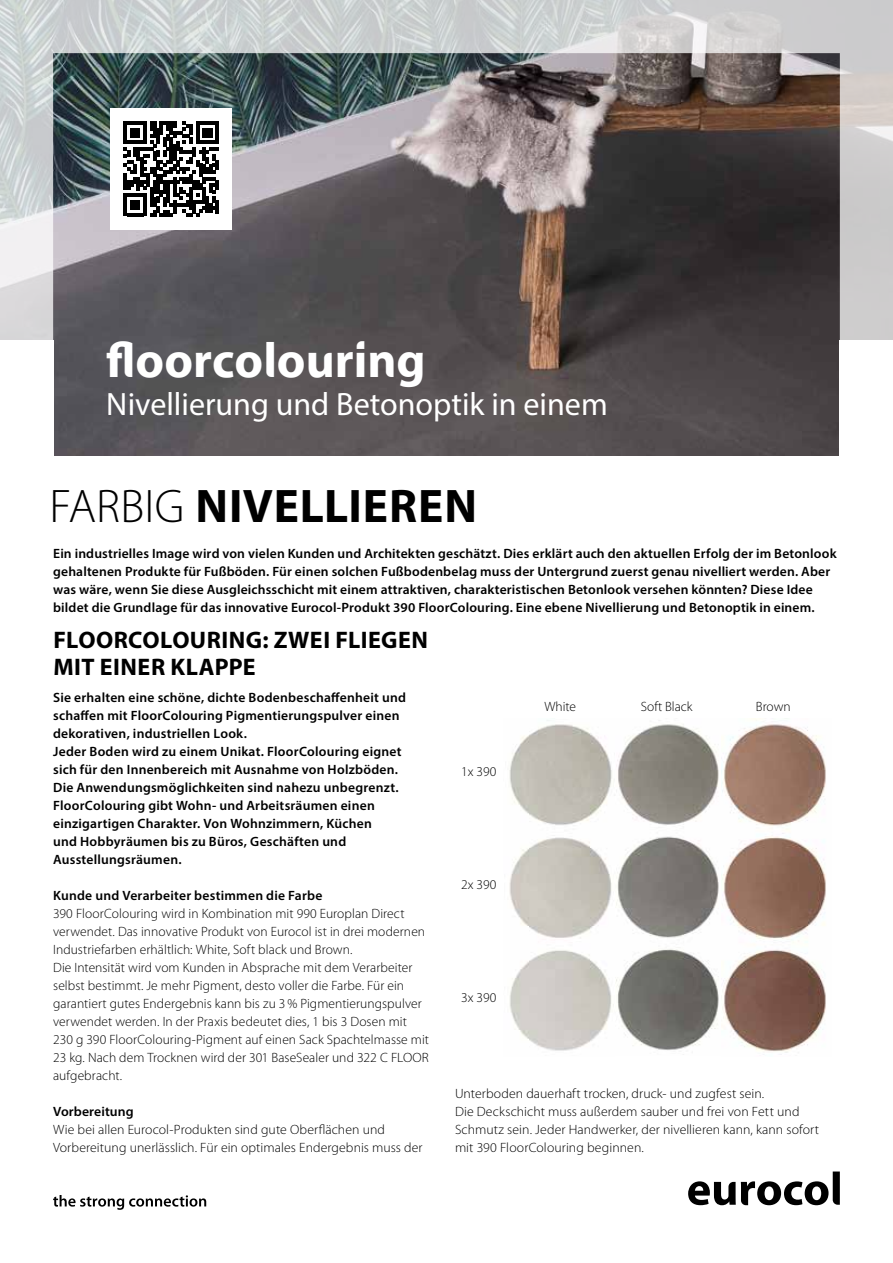
<style>
.page{position:relative;width:893px;height:1263px;background:#fff}
.page>*{position:absolute;margin:0;border:0;box-sizing:border-box;transform-origin:0 0}
.t1{font:700 49.8px "Forbo Pro";color:#fff}
.t2{font:700 47.4px "Myriad Pro";letter-spacing:.015em;color:#000}
.t3{font:32.4px "Myriad Pro";color:#fff}
.t4{font:700 24px/27px "Myriad Pro";letter-spacing:.02em;color:#000}
.t5{font:600 13.5px/18px "Myriad Pro";letter-spacing:.015em;color:#000}
.t6{font:300 13.5px/18px "Myriad Pro";letter-spacing:.005em;color:#000}
.s1{font-weight:300}
</style>
<div class="page">
<svg style="left:0;top:0;width:893px;height:456px;background:#716f70"></svg>
<div style="left:0;top:340px;width:53px;height:526px;background:#fff"></div>
<div style="left:840px;top:340px;width:53px;height:526px;background:#fff"></div>
<svg style="left:53px;top:1195px;width:153px;height:15px"></svg>
<svg style="left:688px;top:1171px;width:152px;height:34px"></svg>
<img style="left:509px;top:718px;width:317px;height:337px">
<div style="left:111px;top:108px;width:121px;height:122px;background:#fff"></div>
<svg style="left:124px;top:121px;width:95px;height:95px"></svg>
<h1 class="t1" style="left:106px;top:339px;width:321px">floorcolouring</h1>
<h3 class="t3" style="left:106px;top:385px;width:503px">Nivellierung und Betonoptik in einem</h3>
<h2 class="t2" style="left:49px;top:475px;width:429px"><span class="s1">FARBIG</span> NIVELLIEREN</h2>
<p class="t5" style="left:53px;top:544px;width:785px">Ein industrielles Image wird von vielen Kunden und Architekten geschätzt. Dies erklärt auch den aktuellen Erfolg der im Betonlook gehaltenen Produkte für Fußböden. Für einen solchen Fußbodenbelag muss der Untergrund zuerst genau nivelliert werden. Aber was wäre, wenn Sie diese Ausgleichsschicht mit einem attraktiven, charakteristischen Betonlook versehen könnten? Diese Idee bildet die Grundlage für das innovative Eurocol-Produkt 390 FloorColouring. Eine ebene Nivellierung und Betonoptik in einem.</p>
<h3 class="t4" style="left:53px;top:626px;width:376px">FLOORCOLOURING: ZWEI FLIEGEN<br>MIT EINER KLAPPE</h3>
<p class="t5" style="left:53px;top:688px;width:354px">Sie erhalten eine schöne, dichte Bodenbeschaffenheit und schaffen mit FloorColouring Pigmentierungspulver einen dekorativen, industriellen Look.<br>Jeder Boden wird zu einem Unikat. FloorColouring eignet sich für den Innenbereich mit Ausnahme von Holzböden.<br>Die Anwendungsmöglichkeiten sind nahezu unbegrenzt.<br>FloorColouring gibt Wohn- und Arbeitsräumen einen einzigartigen Charakter. Von Wohnzimmern, Küchen<br>und Hobbyräumen bis zu Büros, Geschäften und Ausstellungsräumen.</p>
<p class="t5" style="left:53px;top:886px;width:271px">Kunde und Verarbeiter bestimmen die Farbe</p>
<p class="t6" style="left:53px;top:905px;width:377px">390 FloorColouring wird in Kombination mit 990 Europlan Direct verwendet. Das innovative Produkt von Eurocol ist in drei modernen Industriefarben erhältlich: White, Soft black und Brown.<br>Die Intensität wird vom Kunden in Absprache mit dem Verarbeiter selbst bestimmt. Je mehr Pigment, desto voller die Farbe. Für ein garantiert gutes Endergebnis kann bis zu 3% Pigmentierungspulver verwendet werden. In der Praxis bedeutet dies, 1 bis 3 Dosen mit 230 g 390 FloorColouring-Pigment auf einen Sack Spachtelmasse mit 23 kg. Nach dem Trocknen wird der 301 BaseSealer und 322 C FLOOR aufgebracht.</p>
<p class="t5" style="left:53px;top:1102px;width:82px">Vorbereitung</p>
<p class="t6" style="left:53px;top:1121px;width:371px">Wie bei allen Eurocol-Produkten sind gute Oberflächen und<br>Vorbereitung unerlässlich. Für ein optimales Endergebnis muss der</p>
<p class="t6" style="left:461px;top:762px;width:37px">1x 390</p>
<p class="t6" style="left:461px;top:876px;width:37px">2x 390</p>
<p class="t6" style="left:461px;top:989px;width:37px">3x 390</p>
<p class="t6" style="left:544px;top:697px;width:33px">White</p>
<p class="t6" style="left:641px;top:697px;width:53px">Soft Black</p>
<p class="t6" style="left:756px;top:697px;width:36px">Brown</p>
<p class="t6" style="left:455px;top:1085px;width:366px">Unterboden dauerhaft trocken, druck- und zugfest sein.<br>Die Deckschicht muss außerdem sauber und frei von Fett und Schmutz sein. Jeder Handwerker, der nivellieren kann, kann sofort mit 390 FloorColouring beginnen.</p>
</div>
